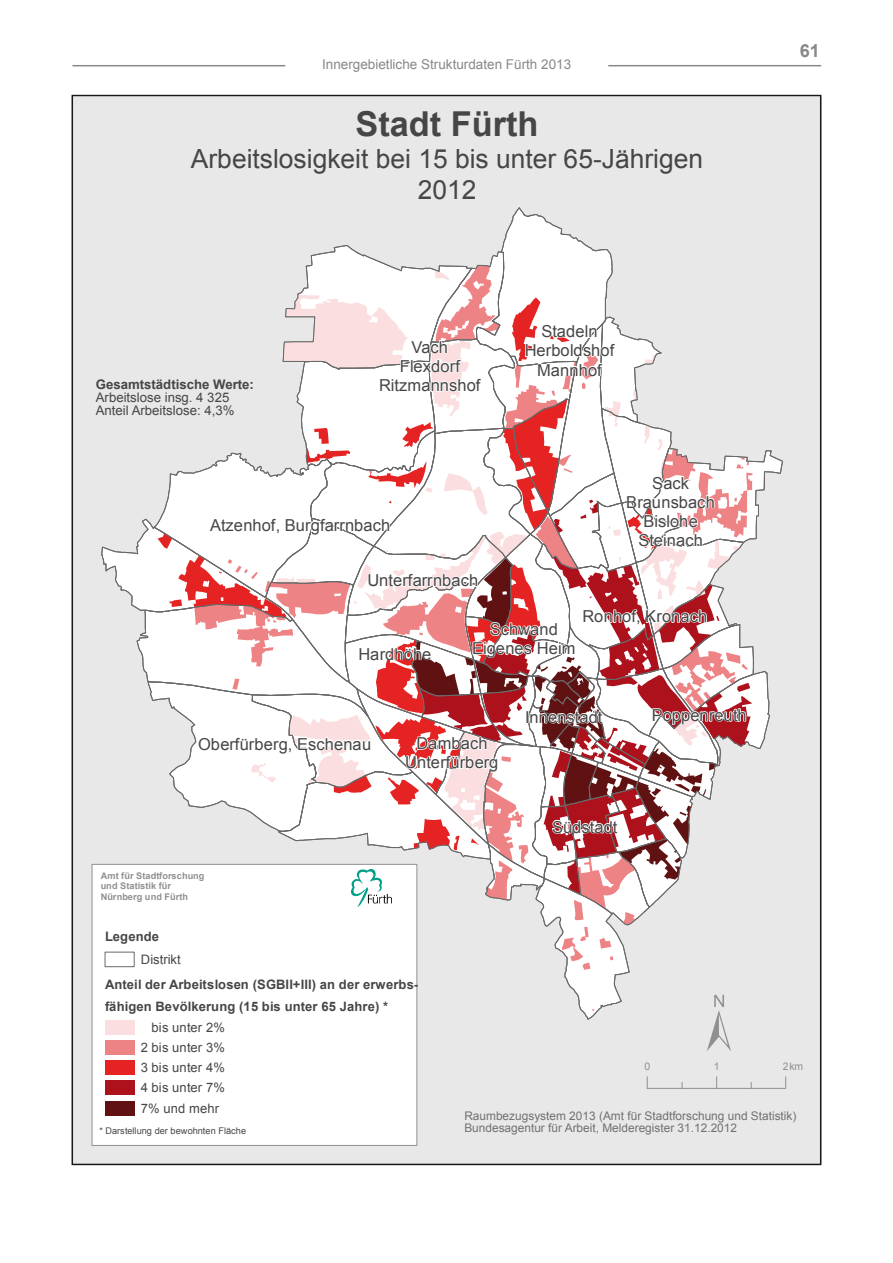
<style>
.page{position:relative;width:893px;height:1263px;background:#fff}
.page>*{position:absolute;margin:0;border:0;box-sizing:border-box;transform-origin:0 0}
.t1{font:80.1px "ESRI North";color:#909090}
.t2{font:700 34.35px "Arial";color:#464646}
.t3{font:26.4px/31.7px "Arial";color:#464646;text-align:center}
.t4{font:700 18px "Arial";color:#87888a}
.t5{font:16.5px/19px "Arial";color:#464646;text-align:center}
.t6{font:13.5px "Arial";color:#87888a}
.t7{font:13.2px/13.2px "Arial";color:#464646}
.t8{font:700 13.05px "Arial";letter-spacing:.005em;color:#464646}
.t9{font:13.05px/22.5px "Arial";letter-spacing:.005em;color:#464646}
.t10{font:11.85px/11.9px "Arial";color:#707173}
.t11{font:10.5px "Arial";color:#909090}
.t12{font:700 9.15px/10.6px "Arial";letter-spacing:.01em;color:#909090}
.t13{font:9.15px "Arial";letter-spacing:-.005em;color:#464646}
.s1{font-weight:700}
</style>
<div class="page">
<hr style="left:72px;top:65px;width:213px;height:1px;background:#87888a">
<hr style="left:608px;top:65px;width:213px;height:1px;background:#87888a">
<div style="left:73px;top:97px;width:749px;height:1066px;background:#e8e8e9"></div>
<svg style="left:101px;top:207px;width:682px;height:813px"></svg>
<hr style="left:647px;top:1088px;width:139px;height:1px;background:#909090">
<div style="left:92px;top:864px;width:325px;height:281px;background:#fff"></div>
<div style="left:92px;top:864px;width:325px;height:282px;border:1px solid #909090"></div>
<img style="left:352px;top:869px;width:40px;height:38px">
<div style="left:105px;top:952px;width:30px;height:15px;border:1px solid #696969"></div>
<div style="left:105px;top:1020px;width:29px;height:15px;background:#fbdfe0"></div>
<div style="left:105px;top:1040px;width:29px;height:15px;background:#ee8386"></div>
<div style="left:105px;top:1060px;width:29px;height:15px;background:#e42322"></div>
<div style="left:105px;top:1080px;width:29px;height:15px;background:#ad111c"></div>
<div style="left:105px;top:1101px;width:29px;height:14px;background:#601213"></div>
<p class="t6" style="left:322px;top:55px;width:251px">Innergebietliche Strukturdaten Fürth 2013</p>
<p class="t2" style="left:355px;top:101px;width:185px">Stadt Fürth</p>
<p class="t3" style="left:191px;top:143px;width:514px">Arbeitslosigkeit bei 15 bis unter 65-Jährigen<br>2012</p>
<p class="t7" style="left:96px;top:378px;width:160px"><span class="s1">Gesamtstädtische Werte:<br></span>Arbeitslose insg. 4 325<br>Anteil Arbeitslose: 4,3%</p>
<p class="t5" style="left:379px;top:338px;width:103px">Vach<br>Flexdorf<br>Ritzmannshof</p>
<p class="t5" style="left:210px;top:515px;width:182px">Atzenhof, Burgfarrnbach</p>
<p class="t5" style="left:367px;top:571px;width:112px">Unterfarrnbach</p>
<p class="t5" style="left:525px;top:322px;width:91px">Stadeln<br>Herboldshof<br>Mannhof</p>
<p class="t5" style="left:626px;top:474px;width:90px">Sack<br>Braunsbach<br>Bislohe<br>Steinach</p>
<p class="t5" style="left:359px;top:644px;width:74px">Hardhöhe</p>
<p class="t5" style="left:472px;top:620px;width:105px">Schwand<br>Eigenes Heim</p>
<p class="t5" style="left:583px;top:607px;width:126px">Ronhof, Kronach</p>
<p class="t5" style="left:525px;top:708px;width:79px">Innenstadt</p>
<p class="t5" style="left:652px;top:706px;width:97px">Poppenreuth</p>
<p class="t5" style="left:198px;top:734px;width:174px">Oberfürberg, Eschenau</p>
<p class="t5" style="left:405px;top:734px;width:95px">Dambach<br>Unterfürberg</p>
<p class="t5" style="left:552px;top:818px;width:67px">Südstadt</p>
<p class="t4" style="left:800px;top:39px;width:22px">61</p>
<p class="t12" style="left:101px;top:870px;width:105px">Amt für Stadtforschung und Statistik für<br>Nürnberg und Fürth</p>
<p class="t9" style="left:141px;top:926px;width:42px;text-indent:-36px"><span class="s1">Legende<br></span>Distrikt</p>
<p class="t8" style="left:105px;top:976px;width:315px">Anteil der Arbeitslosen (SGBII+III) an der erwerbs-</p>
<p class="t8" style="left:105px;top:998px;width:285px">fähigen Bevölkerung (15 bis unter 65 Jahre) *</p>
<p class="t9" style="left:152px;top:1016px;width:75px">bis unter 2%</p>
<p class="t9" style="left:141px;top:1037px;width:86px">2 bis unter 3%</p>
<p class="t9" style="left:141px;top:1056px;width:86px">3 bis unter 4%</p>
<p class="t9" style="left:141px;top:1076px;width:86px">4 bis unter 7%</p>
<p class="t9" style="left:141px;top:1097px;width:80px">7% und mehr</p>
<p class="t13" style="left:99px;top:1125px;width:148px">* Darstellung der bewohnten Fläche</p>
<p class="t1" style="left:707px;top:977px;width:26px">±</p>
<p class="t11" style="left:644px;top:1059px;width:7px">0</p>
<p class="t11" style="left:714px;top:1059px;width:7px">1</p>
<p class="t11" style="left:783px;top:1059px;width:22px">2km</p>
<p class="t10" style="left:464px;top:1110px;width:334px">Raumbezugsystem 2013 (Amt für Stadtforschung und Statistik)<br>Bundesagentur für Arbeit, Melderegister 31.12.2012</p>
</div>
